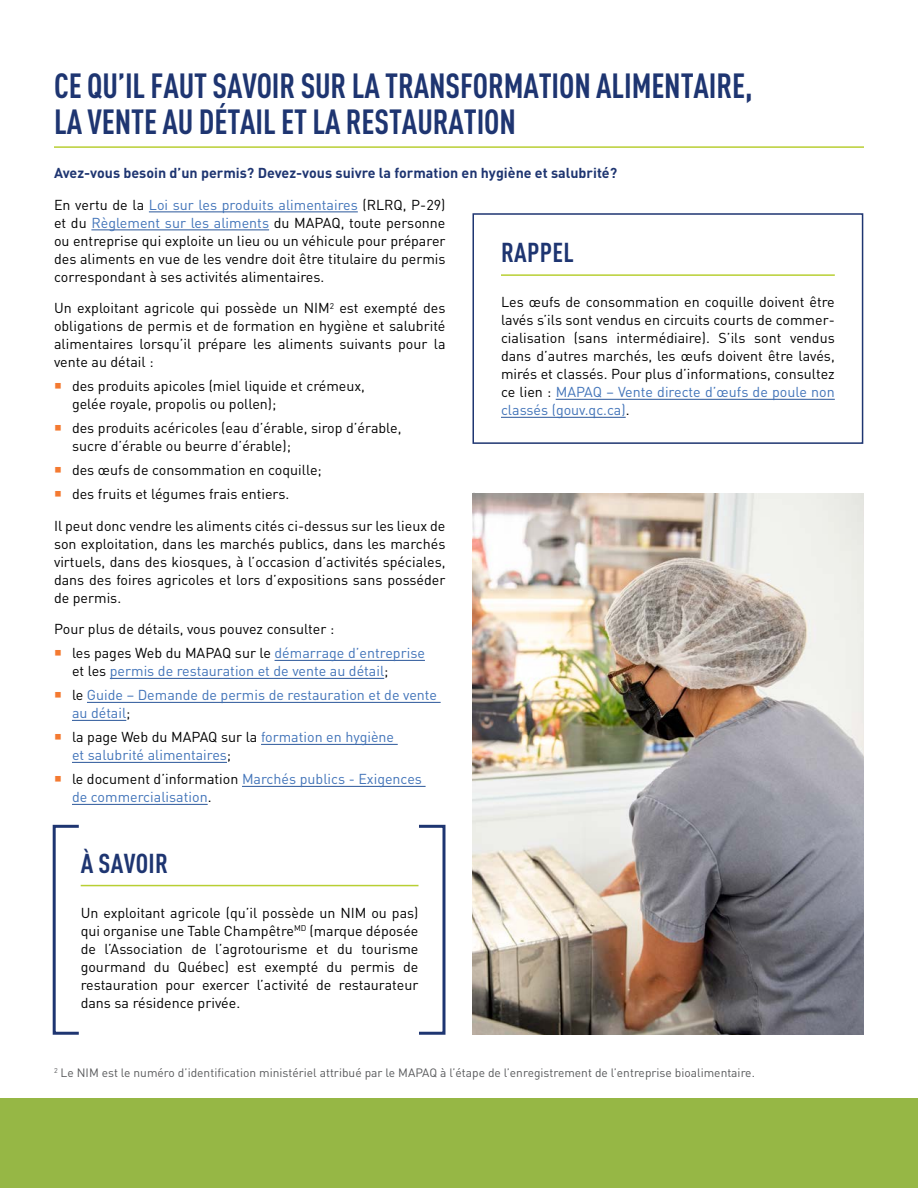
<style>
.page{position:relative;width:918px;height:1188px;background:#fff}
.page>*{position:absolute;margin:0;border:0;box-sizing:border-box;transform-origin:0 0}
.t1{font:700 condensed 34.5px/36px "DINOT";letter-spacing:-.005em;color:#1e3571;scale:.96 1}
.t2{font:700 condensed 27px "DINOT";letter-spacing:.01em;color:#1e3571}
.t3{font:14.25px/18px "DINOT";color:#000;text-align:justify}
.t4{font:14.25px/24px "DINOT";color:#4274b9}
.t5{font:700 14.25px "DINOT";color:#1e3571}
.t6{font:12px "DINOT";color:#58595b}
.s1{color:#4274b9}
.s2{color:#000}
</style>
<div class="page">
<div style="left:0;top:1098px;width:918px;height:90px;background:#96b745"></div>
<hr style="left:54px;top:146px;width:810px;height:2px;background:#b8cf33">
<hr style="left:149px;top:212px;width:209px;height:1px;background:#2b579a">
<hr style="left:91px;top:230px;width:178px;height:1px;background:#2b579a">
<hr style="left:275px;top:660px;width:150px;height:1px;background:#2b579a">
<hr style="left:110px;top:678px;width:274px;height:1px;background:#2b579a">
<hr style="left:87px;top:702px;width:354px;height:1px;background:#2b579a">
<hr style="left:72px;top:720px;width:54px;height:1px;background:#2b579a">
<hr style="left:261px;top:744px;width:137px;height:1px;background:#2b579a">
<hr style="left:72px;top:762px;width:155px;height:1px;background:#2b579a">
<hr style="left:242px;top:786px;width:184px;height:1px;background:#2b579a">
<hr style="left:72px;top:804px;width:136px;height:1px;background:#2b579a">
<hr style="left:501px;top:274px;width:334px;height:2px;background:#b8cf33">
<hr style="left:556px;top:399px;width:279px;height:1px;background:#2b579a">
<hr style="left:501px;top:417px;width:125px;height:1px;background:#2b579a">
<div style="left:472px;top:213px;width:391px;height:231px;border:2px solid #1e3571"></div>
<hr style="left:81px;top:885px;width:337px;height:1px;background:#b8cf33">
<div style="left:417px;top:825px;width:28px;height:210px;border:3px solid #1e3571"></div>
<div style="left:53px;top:825px;width:27px;height:210px;border:3px solid #1e3571"></div>
<img style="left:472px;top:494px;width:392px;height:541px">
<h1 class="t1" style="left:54px;top:68px;width:729px">CE QU’IL FAUT SAVOIR SUR LA TRANSFORMATION ALIMENTAIRE,<br>LA VENTE AU DÉTAIL ET LA RESTAURATION</h1>
<p class="t5" style="left:54px;top:164px;width:565px">Avez-vous besoin d’un permis? Devez-vous suivre la formation en hygiène et salubrité?</p>
<p class="t3" style="left:54px;top:195px;width:393px">En vertu de la <span class="s1">Loi sur les produits alimentaires</span> (RLRQ, P-29) et du <span class="s1">Règlement sur les aliments</span> du MAPAQ, toute personne ou entreprise qui exploite un lieu ou un véhicule pour préparer des aliments en vue de les vendre doit être titulaire du permis correspondant à ses activités alimentaires.</p>
<p class="t3" style="left:54px;top:299px;width:393px">Un exploitant agricole qui possède un NIM<sup>2</sup> est exempté des obligations de permis et de formation en hygiène et salubrité alimentaires lorsqu’il prépare les aliments suivants pour la vente au détail :</p>
<p class="t3" style="left:72px;top:377px;width:295px">des produits apicoles (miel liquide et crémeux, gelée royale, propolis ou pollen);</p>
<p class="t3" style="left:72px;top:419px;width:331px">des produits acéricoles (eau d’érable, sirop d’érable, sucre d’érable ou beurre d’érable);</p>
<p class="t3" style="left:72px;top:458px;width:251px;line-height:24px">des œufs de consommation en coquille; des fruits et légumes frais entiers.</p>
<p class="t3" style="left:54px;top:516px;width:393px">Il peut donc vendre les aliments cités ci-dessus sur les lieux de son exploitation, dans les marchés publics, dans les marchés virtuels, dans des kiosques, à l’occasion d’activités spéciales, dans des foires agricoles et lors d’expositions sans posséder de permis.</p>
<p class="t3" style="left:72px;top:617px;width:354px;line-height:24px;text-indent:-18px">Pour plus de détails, vous pouvez consulter :<br>les pages Web du MAPAQ sur le <span class="s1">démarrage d’entreprise</span></p>
<p class="t4" style="left:72px;top:659px;width:367px"><span class="s2">et les</span> permis de restauration et de vente au détail<span class="s2">;<br>le</span> Guide – Demande de permis de restauration et de vente</p>
<p class="t4" style="left:72px;top:701px;width:324px">au détail<span class="s2">;<br>la page Web du MAPAQ sur la</span> formation en hygiène</p>
<p class="t4" style="left:72px;top:743px;width:352px">et salubrité alimentaires<span class="s2">;<br>le document d’information</span> Marchés publics - Exigences</p>
<p class="t4" style="left:72px;top:785px;width:141px">de commercialisation<span class="s2">.</span></p>
<h2 class="t2" style="left:501px;top:236px;width:74px">RAPPEL</h2>
<p class="t3" style="left:501px;top:293px;width:335px">Les œufs de consommation en coquille doivent être lavés s’ils sont vendus en circuits courts de commer&shy;cialisation (sans intermédiaire). S’ils sont vendus dans d’autres marchés, les œufs doivent être lavés, mirés et classés. Pour plus d’informations, consultez ce lien : <span class="s1">MAPAQ – Vente directe d’œufs de poule non classés (gouv.qc.ca)</span>.</p>
<h2 class="t2" style="left:81px;top:847px;width:89px">À SAVOIR</h2>
<p class="t3" style="left:81px;top:903px;width:339px">Un exploitant agricole (qu’il possède un NIM ou pas) qui organise une Table Champêtre<sup>MD</sup> (marque déposée de l’Association de l’agrotourisme et du tourisme gourmand du Québec) est exempté du permis de restauration pour exercer l’activité de restaurateur dans sa résidence privée.</p>
<p class="t6" style="left:54px;top:1064px;width:702px"><sup>2</sup> Le NIM est le numéro d’identification ministériel attribué par le MAPAQ à l’étape de l’enregistrement de l’entreprise bioalimentaire.</p>
</div>
